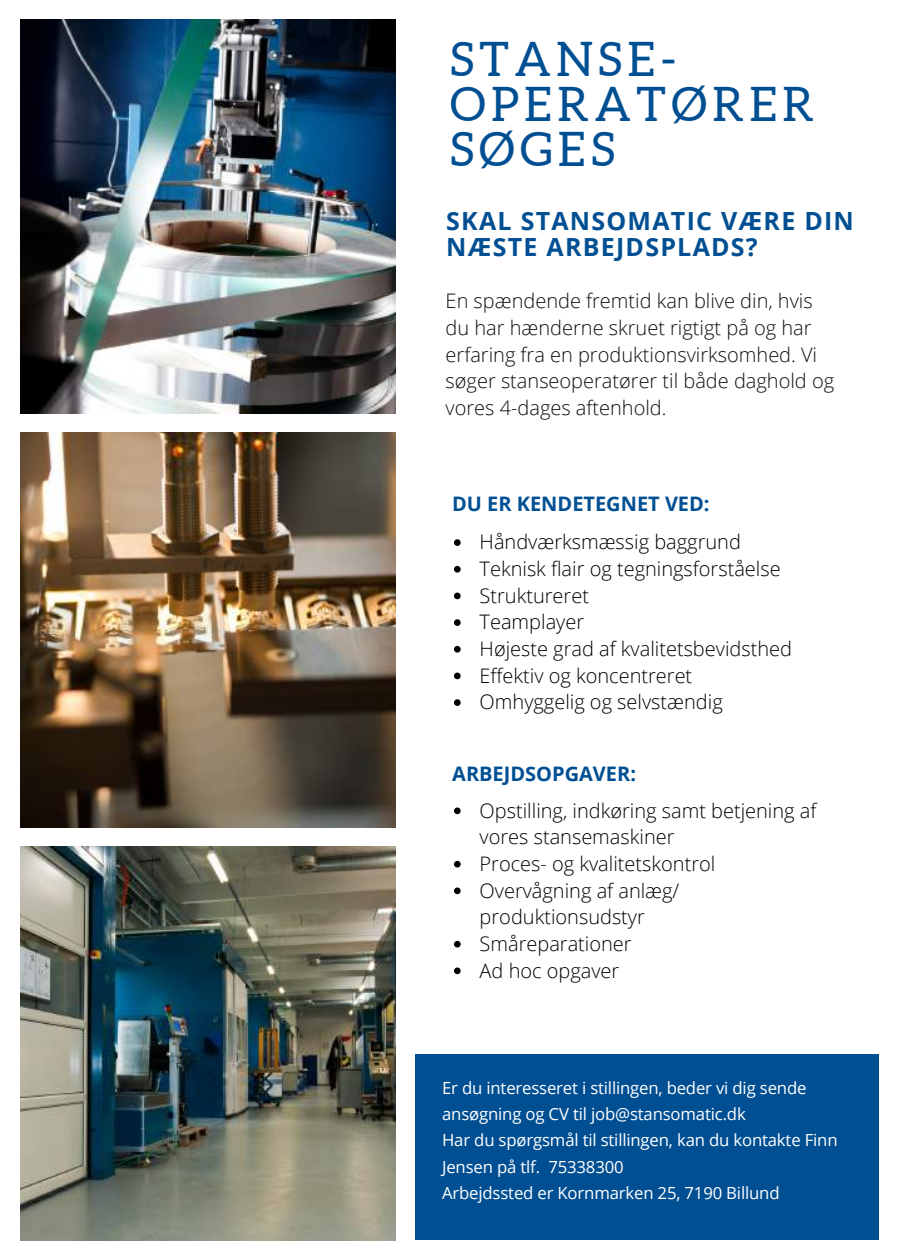
<style>
.page{position:relative;width:900px;height:1260px;background:#fff}
.page>*{position:absolute;margin:0;border:0;box-sizing:border-box;transform-origin:0 0}
.t1{font:47.5px/45px "Aleo";letter-spacing:.11em;color:#004f93}
.t2{font:700 25px/26.2px "Open Sans";letter-spacing:.05em;color:#004f93}
.t3{font:300 20px/26.8px "Open Sans";color:#000}
.t4{font:300 20px/26.8px "Open Sans";color:#120e0d}
.t5{font:700 20px "Open Sans";color:#004f93}
.t6{font:16.75px/26.2px "Open Sans";letter-spacing:-.01em;color:#fff}
</style>
<div class="page">
<div style="left:415px;top:1054px;width:464px;height:185px;background:#004f93"></div>
<img style="left:21px;top:20px;width:375px;height:393px">
<img style="left:21px;top:432px;width:375px;height:396px">
<img style="left:21px;top:847px;width:375px;height:393px">
<svg style="left:454px;top:539px;width:7px;height:7px"></svg>
<svg style="left:454px;top:566px;width:7px;height:7px"></svg>
<svg style="left:454px;top:593px;width:7px;height:6px"></svg>
<svg style="left:454px;top:619px;width:7px;height:7px"></svg>
<svg style="left:454px;top:646px;width:7px;height:7px"></svg>
<svg style="left:454px;top:673px;width:7px;height:6px"></svg>
<svg style="left:454px;top:699px;width:7px;height:7px"></svg>
<svg style="left:454px;top:808px;width:7px;height:6px"></svg>
<svg style="left:454px;top:861px;width:7px;height:7px"></svg>
<svg style="left:454px;top:888px;width:7px;height:6px"></svg>
<svg style="left:454px;top:941px;width:7px;height:7px"></svg>
<svg style="left:454px;top:968px;width:7px;height:6px"></svg>
<h1 class="t1" style="left:450px;top:36px;width:366px">STANSE-<br>OPERATØRER<br>SØGES</h1>
<p class="t2" style="left:446px;top:207px;width:409px">SKAL STANSOMATIC VÆRE DIN<br>NÆSTE ARBEJDSPLADS?</p>
<p class="t4" style="left:446px;top:287px;width:390px">En spændende fremtid kan blive din, hvis du har hænderne skruet rigtigt på og har erfaring fra en produktionsvirksomhed. Vi søger stanseoperatører til både daghold og vores 4-dages aftenhold.</p>
<p class="t5" style="left:452px;top:490px;width:259px">DU ER KENDETEGNET VED:</p>
<p class="t3" style="left:480px;top:528px;width:314px">Håndværksmæssig baggrund<br>Teknisk flair og tegningsforståelse<br>Struktureret<br>Teamplayer<br>Højeste grad af kvalitetsbevidsthed<br>Effektiv og koncentreret<br>Omhyggelig og selvstændig</p>
<p class="t5" style="left:452px;top:759px;width:185px">ARBEJDSOPGAVER:</p>
<p class="t3" style="left:480px;top:796px;width:338px">Opstilling, indkøring samt betjening af vores stansemaskiner<br>Proces- og kvalitetskontrol<br>Overvågning af anlæg/ produktionsudstyr<br>Småreparationer<br>Ad hoc opgaver</p>
<p class="t6" style="left:442px;top:1074px;width:397px">Er du interesseret i stillingen, beder vi dig sende ansøgning og CV til job@stansomatic.dk<br>Har du spørgsmål til stillingen, kan du kontakte Finn Jensen på tlf. 75338300<br>Arbejdssted er Kornmarken 25, 7190 Billund</p>
</div>
